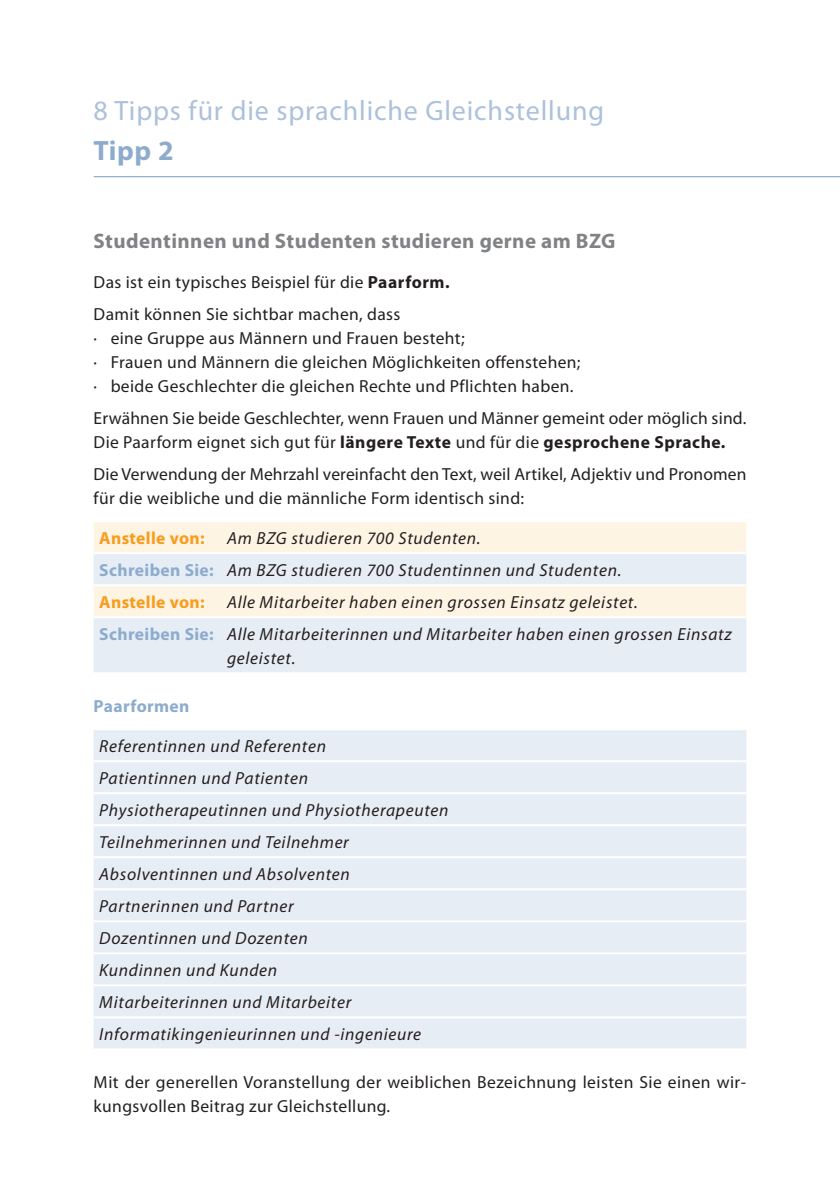
<style>
.page{position:relative;width:840px;height:1191px;background:#fff}
.page>*{position:absolute;margin:0;border:0;box-sizing:border-box;transform-origin:0 0}
.t1{font:28px "Myriad Pro";letter-spacing:.03em;color:#acc1db}
.t2{font:700 28px "Myriad Pro";color:#8daccd}
.t3{font:700 21px "Myriad Pro";letter-spacing:.02em;color:#808285}
.t4{font:17.6px/24px "Myriad Pro";letter-spacing:.02em;color:#231f20}
.t5{font:italic 17.6px/32px "Myriad Pro";letter-spacing:.04em;color:#231f20}
.t6{font:700 17.6px "Myriad Pro";letter-spacing:.02em;color:#f89c1c}
.t7{font:700 17.6px "Myriad Pro";letter-spacing:.02em;color:#8daccd}
.s1{font-weight:700}
.s2{font-weight:700;font-style:normal;color:#8daccd}
.s3{font-weight:700;font-style:normal;color:#f89c1c}
</style>
<div class="page">
<div style="left:94px;top:522px;width:652px;height:30px;background:#fef4e4"></div>
<svg style="left:94px;top:554px;width:652px;height:118px;fill:#e7edf4"></svg>
<hr style="left:94px;top:584px;width:652px;height:2px;background:#fff">
<hr style="left:94px;top:616px;width:652px;height:2px;background:#fff">
<div style="left:94px;top:730px;width:652px;height:318px;background:#e7edf4"></div>
<hr style="left:94px;top:760px;width:652px;height:2px;background:#fff">
<hr style="left:94px;top:792px;width:652px;height:2px;background:#fff">
<hr style="left:94px;top:824px;width:652px;height:2px;background:#fff">
<hr style="left:94px;top:856px;width:652px;height:2px;background:#fff">
<hr style="left:94px;top:888px;width:652px;height:2px;background:#fff">
<hr style="left:94px;top:920px;width:652px;height:2px;background:#fff">
<hr style="left:94px;top:952px;width:652px;height:2px;background:#fff">
<hr style="left:94px;top:984px;width:652px;height:2px;background:#fff">
<hr style="left:94px;top:1016px;width:652px;height:2px;background:#fff">
<hr style="left:94px;top:176px;width:745px;height:1px;background:#8daccd">
<h1 class="t1" style="left:94px;top:95px;width:511px">8 Tipps für die sprachliche Gleichstellung</h1>
<h1 class="t2" style="left:94px;top:135px;width:81px">Tipp 2</h1>
<p class="t3" style="left:94px;top:229px;width:523px">Studentinnen und Studenten studieren gerne am BZG</p>
<p class="t4" style="left:94px;top:266px;width:357px;line-height:32px">Das ist ein typisches Beispiel für die <span class="s1">Paarform.<br></span>Damit können Sie sichtbar machen, dass</p>
<p class="t4" style="left:94px;top:326px;width:488px">· eine Gruppe aus Männern und Frauen besteht;<br>· Frauen und Männern die gleichen Möglichkeiten offenstehen; · beide Geschlechter die gleichen Rechte und Pflichten haben.</p>
<p class="t4" style="left:94px;top:406px;width:654px">Erwähnen Sie beide Geschlechter, wenn Frauen und Männer gemeint oder möglich sind.<br>Die Paarform eignet sich gut für <span class="s1">längere Texte</span> und für die <span class="s1">gesprochene Sprache.</span></p>
<p class="t4" style="left:94px;top:462px;width:654px">Die Verwendung der Mehrzahl vereinfacht den Text, weil Artikel, Adjektiv und Pronomen für die weibliche und die männliche Form identisch sind:</p>
<p class="t6" style="left:99px;top:528px;width:107px">Anstelle von:</p>
<p class="t5" style="left:99px;top:522px;width:523px;text-indent:128px">Am BZG studieren 700 Studenten.<br><span class="s2">Schreiben Sie:</span> Am BZG studieren 700 Studentinnen und Studenten.<br><span class="s3">Anstelle von:</span></p>
<p class="t5" style="left:99px;top:586px;width:633px;text-indent:128px">Alle Mitarbeiter haben einen grossen Einsatz geleistet.<br><span class="s2">Schreiben Sie:</span> Alle Mitarbeiterinnen und Mitarbeiter haben einen grossen Einsatz</p>
<p class="t5" style="left:227px;top:642px;width:70px">geleistet.</p>
<p class="t7" style="left:94px;top:696px;width:97px">Paarformen</p>
<p class="t5" style="left:99px;top:730px;width:350px">Referentinnen und Referenten<br>Patientinnen und Patienten<br>Physiotherapeutinnen und Physiotherapeuten<br>Teilnehmerinnen und Teilnehmer<br>Absolventinnen und Absolventen<br>Partnerinnen und Partner<br>Dozentinnen und Dozenten<br>Kundinnen und Kunden<br>Mitarbeiterinnen und Mitarbeiter<br>Informatikingenieurinnen und -ingenieure</p>
<p class="t4" style="left:94px;top:1071px;width:653px">Mit der generellen Voranstellung der weiblichen Bezeichnung leisten Sie einen wir&shy;kungsvollen Beitrag zur Gleichstellung.</p>
</div>
